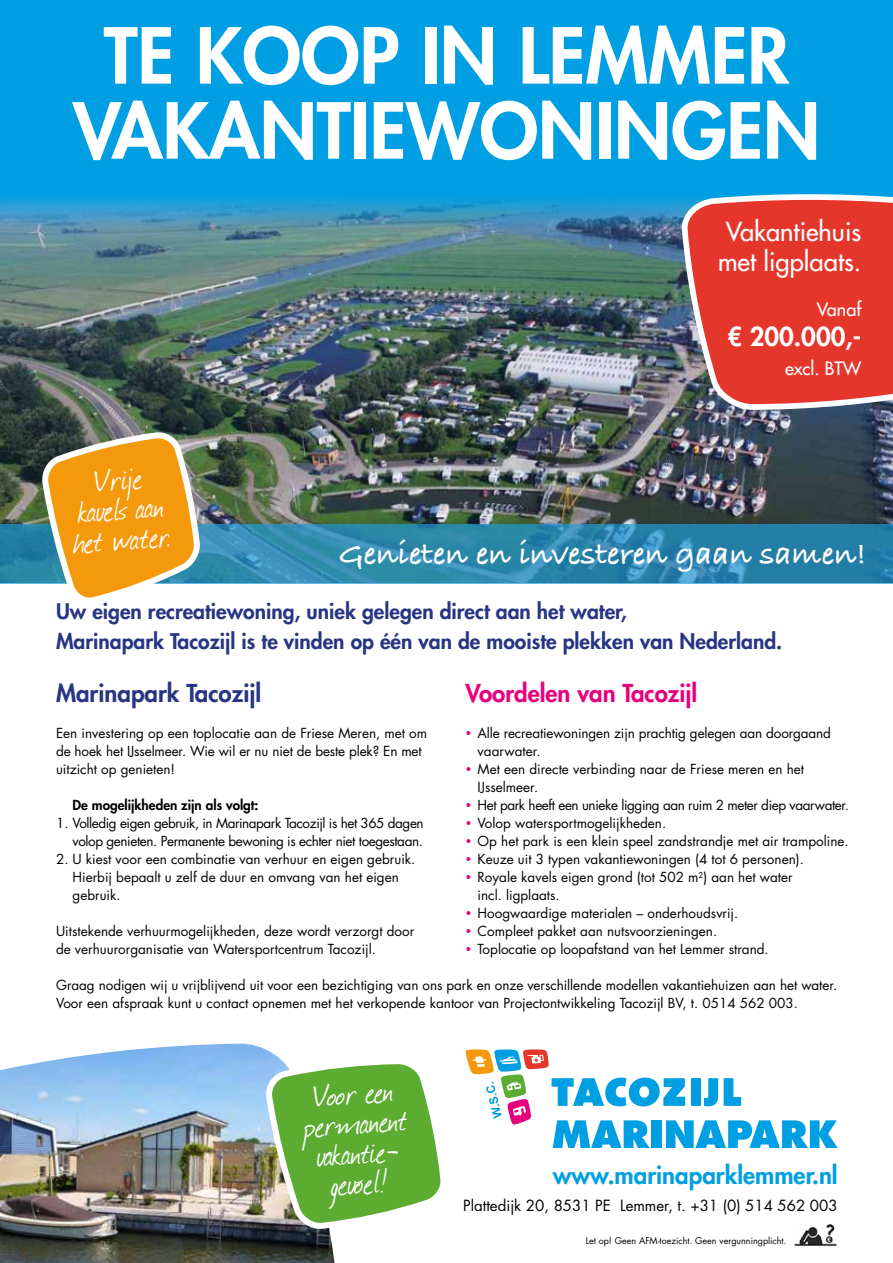
<style>
.page{position:relative;width:893px;height:1263px;background:#fff}
.page>*{position:absolute;margin:0;border:0;box-sizing:border-box;transform-origin:0 0}
.t1{font:800 75px/75px "Futura Std";color:#fff;text-align:center}
.t2{font:37.5px/30px "Journal";color:#fff;text-align:center}
.t3{font:700 33px "Bradley Hand ITCTT";color:#fff}
.t4{font:500 25.5px/30px "Futura Std";color:#fff;text-align:center}
.t5{font:800 25.5px "Futura Std";color:#fff}
.t6{font:800 24px "Futura Std";color:#009fe3}
.t7{font:800 24px "Futura Std";color:#e6007d}
.t8{font:800 24px "Futura Std";color:#283583}
.t9{font:800 21px/30px "Futura Std";color:#283583}
.t10{font:500 18px "Futura Std";color:#fff}
.t11{font:15px "Futura Std";color:#000}
.t12{font:13.5px/18px "Futura Std";color:#000}
.t13{font:13.5px/18px "Futura Std";letter-spacing:-.03em;color:#000;text-align:right}
.t14{font:800 13.5px "Futura Std";color:#000}
.t15{font:9px "Futura Std";color:#000}
.s1{font-size:10.5px;color:#e6007d}
</style>
<div class="page">
<img style="left:0;top:227px;width:893px;height:297px">
<div style="left:0;top:0;width:893px;height:194px;background:#009fe3"></div>
<svg style="left:0;top:194px;width:679px;height:33px;background:#2f96c8"></svg>
<img style="left:0;top:1044px;width:335px;height:219px">
<svg style="left:679px;top:194px;width:214px;height:219px;background:#d54a44"></svg>
<svg style="left:466px;top:1049px;width:372px;height:99px"></svg>
<svg style="left:263px;top:1055px;width:178px;height:178px"></svg>
<img style="left:794px;top:1224px;width:43px;height:22px">
<svg style="left:0;top:524px;width:893px;height:59px;background:#2d86ac"></svg>
<svg style="left:40px;top:428px;width:163px;height:170px;background:#d19f46"></svg>
<h1 class="t1" style="left:73px;top:18px;width:748px">TE KOOP IN LEMMER<br>VAKANTIEWONINGEN</h1>
<h2 class="t2" style="left:69px;top:467px;width:99px;rotate:-4deg">Vrije kavels aan het water.</h2>
<h3 class="t4" style="left:718px;top:217px;width:145px">Vakantiehuis met ligplaats.</h3>
<h3 class="t10" style="left:817px;top:298px;width:46px">Vanaf</h3>
<h3 class="t5" style="left:728px;top:321px;width:135px">€ 200.000,-</h3>
<h3 class="t10" style="left:785px;top:357px;width:78px">excl. BTW</h3>
<h3 class="t3" style="left:339px;top:528px;width:529px">Genieten en investeren gaan samen!</h3>
<h3 class="t9" style="left:56px;top:596px;width:728px">Uw eigen recreatiewoning, uniek gelegen direct aan het water,<br>Marinapark Tacozijl is te vinden op één van de mooiste plekken van Nederland.</h3>
<h3 class="t7" style="left:466px;top:678px;width:233px">Voordelen van Tacozijl</h3>
<p class="t12" style="left:478px;top:724px;width:355px;text-indent:-12px"><span class="s1">•</span> Alle recreatiewoningen zijn prachtig gelegen aan doorgaand vaarwater.</p>
<p class="t12" style="left:478px;top:760px;width:328px;text-indent:-12px"><span class="s1">•</span> Met een directe verbinding naar de Friese meren en het<br>IJsselmeer.</p>
<p class="t13" style="left:466px;top:796px;width:385px"><span class="s1">•</span> Het park heeft een unieke ligging aan ruim 2 meter diep vaarwater.</p>
<p class="t12" style="left:466px;top:814px;width:202px"><span class="s1">•</span> Volop watersportmogelijkheden.</p>
<p class="t12" style="left:466px;top:832px;width:384px"><span class="s1">•</span> Op het park is een klein speel zandstrandje met air trampoline.</p>
<p class="t12" style="left:466px;top:850px;width:340px"><span class="s1">•</span> Keuze uit 3 typen vakantiewoningen (4 tot 6 personen).</p>
<p class="t12" style="left:478px;top:868px;width:316px;text-indent:-12px"><span class="s1">•</span> Royale kavels eigen grond (tot 502 m<sup>2</sup>) aan het water incl. ligplaats.</p>
<p class="t12" style="left:466px;top:904px;width:274px"><span class="s1">•</span> Hoogwaardige materialen – onderhoudsvrij.</p>
<p class="t12" style="left:466px;top:922px;width:253px"><span class="s1">•</span> Compleet pakket aan nutsvoorzieningen.</p>
<p class="t12" style="left:466px;top:940px;width:305px"><span class="s1">•</span> Toplocatie op loopafstand van het Lemmer strand.</p>
<p class="t12" style="left:56px;top:976px;width:783px">Graag nodigen wij u vrijblijvend uit voor een bezichtiging van ons park en onze verschillende modellen vakantiehuizen aan het water.<br>Voor een afspraak kunt u contact opnemen met het verkopende kantoor van Projectontwikkeling Tacozijl BV, t. 0514 562 003.</p>
<h3 class="t8" style="left:56px;top:678px;width:207px">Marinapark Tacozijl</h3>
<p class="t12" style="left:56px;top:724px;width:373px">Een investering op een toplocatie aan de Friese Meren, met om de hoek het IJsselmeer. Wie wil er nu niet de beste plek? En met uitzicht op genieten!</p>
<p class="t14" style="left:73px;top:796px;width:187px">De mogelijkheden zijn als volgt:</p>
<p class="t13" style="left:56px;top:814px;width:369px">1. Volledig eigen gebruik, in Marinapark Tacozijl is het 365 dagen volop genieten. Permanente bewoning is echter niet toegestaan.</p>
<p class="t12" style="left:73px;top:850px;width:344px;text-indent:-16px">2. U kiest voor een combinatie van verhuur en eigen gebruik.<br>Hierbij bepaalt u zelf de duur en omvang van het eigen gebruik.</p>
<p class="t12" style="left:56px;top:922px;width:360px">Uitstekende verhuurmogelijkheden, deze wordt verzorgt door de verhuurorganisatie van Watersportcentrum Tacozijl.</p>
<h2 class="t2" style="left:300px;top:1081px;width:106px;rotate:-4deg">Voor een permanent vakantie&shy;gevoel!</h2>
<h3 class="t6" style="left:553px;top:1160px;width:286px">www.marinaparklemmer.nl</h3>
<p class="t11" style="left:463px;top:1196px;width:376px">Plattedijk 20, 8531 PE Lemmer, t. +31 (0) 514 562 003</p>
<p class="t15" style="left:586px;top:1235px;width:202px">Let op! Geen AFM-toezicht. Geen vergunningplicht.</p>
</div>
